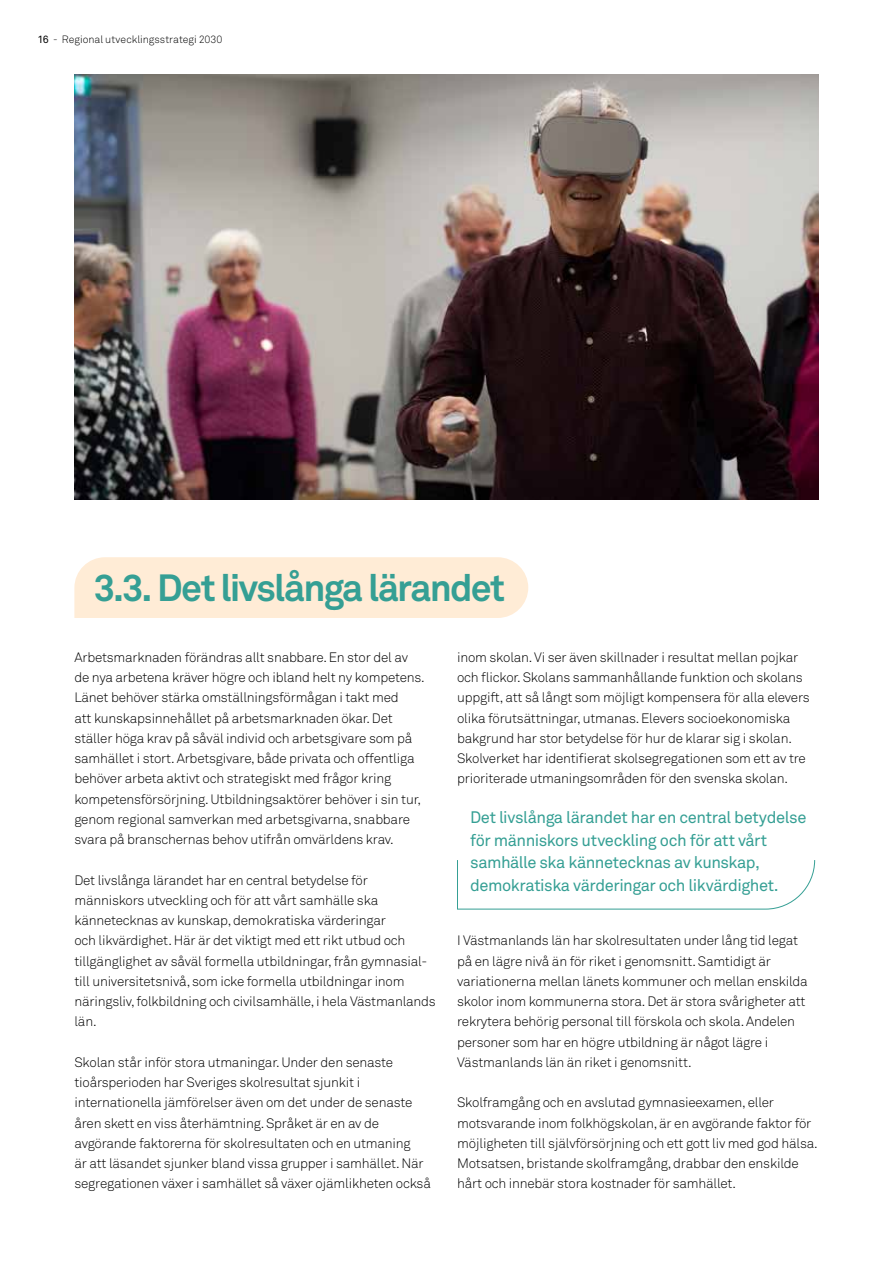
<style>
.page{position:relative;width:893px;height:1263px;background:#fff}
.page>*{position:absolute;margin:0;border:0;box-sizing:border-box;transform-origin:0 0}
.t1{font:700 37.5px "Akkurat Std";letter-spacing:-.045em;color:#359f94}
.t2{font:16.5px/22.5px "Akkurat Std";letter-spacing:-.025em;color:#359f94}
.t3{font:300 13.5px/20.2px "Akkurat Std";letter-spacing:-.015em;color:#000}
.t4{font:300 10.5px "Akkurat Std";color:#000}
.s1{font-weight:400}
</style>
<div class="page">
<div style="left:74px;top:557px;width:454px;height:61px;background:#ffecd6"></div>
<img style="left:74px;top:74px;width:745px;height:426px">
<svg style="left:457px;top:860px;width:358px;height:50px"></svg>
<p class="t4" style="left:38px;top:33px;width:187px"><span class="s1">16</span> - Regional utvecklingsstrategi 2030</p>
<h1 class="t1" style="left:94px;top:565px;width:413px">3.3. Det livslånga lärandet</h1>
<p class="t3" style="left:74px;top:647px;width:352px">Arbetsmarknaden förändras allt snabbare. En stor del av de nya arbetena kräver högre och ibland helt ny kompetens.<br>Länet behöver stärka omställningsförmågan i takt med<br>att kunskapsinnehållet på arbetsmarknaden ökar. Det ställer höga krav på såväl individ och arbetsgivare som på samhället i stort. Arbetsgivare, både privata och offentliga behöver arbeta aktivt och strategiskt med frågor kring kompetensförsörjning. Utbildningsaktörer behöver i sin tur, genom regional samverkan med arbetsgivarna, snabbare svara på branschernas behov utifrån omvärldens krav.</p>
<p class="t3" style="left:74px;top:870px;width:363px">Det livslånga lärandet har en central betydelse för människors utveckling och för att vårt samhälle ska kännetecknas av kunskap, demokratiska värderingar<br>och likvärdighet. Här är det viktigt med ett rikt utbud och tillgänglighet av såväl formella utbildningar, från gymnasial&shy;till universitetsnivå, som icke formella utbildningar inom näringsliv, folkbildning och civilsamhälle, i hela Västmanlands län.</p>
<p class="t3" style="left:74px;top:1052px;width:358px">Skolan står inför stora utmaningar. Under den senaste tioårsperioden har Sveriges skolresultat sjunkit i internationella jämförelser även om det under de senaste åren skett en viss återhämtning. Språket är en av de avgörande faktorerna för skolresultaten och en utmaning<br>är att läsandet sjunker bland vissa grupper i samhället. När segregationen växer i samhället så växer ojämlikheten också</p>
<p class="t3" style="left:457px;top:647px;width:354px">inom skolan. Vi ser även skillnader i resultat mellan pojkar och flickor. Skolans sammanhållande funktion och skolans uppgift, att så långt som möjligt kompensera för alla elevers olika förutsättningar, utmanas. Elevers socioekonomiska bakgrund har stor betydelse för hur de klarar sig i skolan.<br>Skolverket har identifierat skolsegregationen som ett av tre prioriterade utmaningsområden för den svenska skolan.</p>
<p class="t2" style="left:470px;top:806px;width:338px">Det livslånga lärandet har en central betydelse för människors utveckling och för att vårt samhälle ska kännetecknas av kunskap, demokratiska värderingar och likvärdighet.</p>
<p class="t3" style="left:457px;top:930px;width:352px">I Västmanlands län har skolresultaten under lång tid legat på en lägre nivå än för riket i genomsnitt. Samtidigt är variationerna mellan länets kommuner och mellan enskilda skolor inom kommunerna stora. Det är stora svårigheter att rekrytera behörig personal till förskola och skola. Andelen personer som har en högre utbildning är något lägre i Västmanlands län än riket i genomsnitt.</p>
<p class="t3" style="left:457px;top:1092px;width:362px">Skolframgång och en avslutad gymnasieexamen, eller motsvarande inom folkhögskolan, är en avgörande faktor för möjligheten till självförsörjning och ett gott liv med god hälsa.<br>Motsatsen, bristande skolframgång, drabbar den enskilde hårt och innebär stora kostnader för samhället.</p>
</div>
